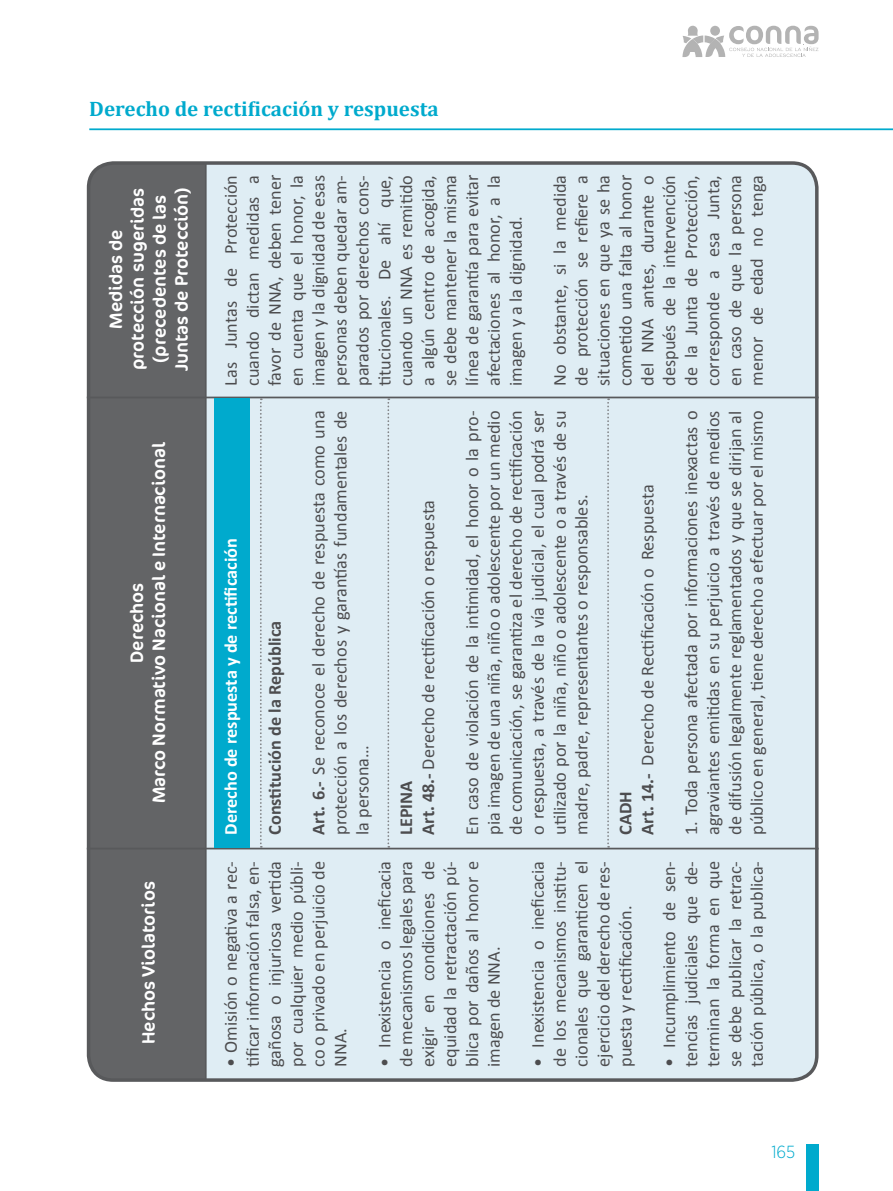
<style>
.page{position:relative;width:893px;height:1191px;background:#fff}
.page>*{position:absolute;margin:0;border:0;box-sizing:border-box;transform-origin:0 0}
.t1{font:700 21px "Cambria";color:#00aacd}
.t2{font:18.2px/21.9px "Calibri";color:#4d4d4f;text-align:justify}
.t3{font:18.2px/21.9px "Cocon";color:#fff;text-align:center}
.t4{font:700 18.2px "Calibri";color:#fff}
.t5{font:700 18.2px "Calibri";color:#4d4d4f}
.t6{font:300 17.5px "Gotham Narrow";color:#00aacd}
.s1{font-weight:700}
</style>
<div class="page">
<svg style="left:682px;top:26px;width:137px;height:31px"></svg>
<div style="left:806px;top:1143px;width:13px;height:48px;background:#00aacd"></div>
<div style="left:89px;top:163px;width:728px;height:917px;background:#dfedf4;border-radius:25px"></div>
<div style="left:89px;top:166px;width:118px;height:914px;background:#636466"></div>
<div style="left:87px;top:161px;width:732px;height:920px;border:4px solid #58595b;border-radius:25px"></div>
<hr style="left:89px;top:128px;width:804px;height:2px;background:#00aacd">
<hr style="left:87px;top:847px;width:732px;height:2px;background:#58595b">
<hr style="left:87px;top:396px;width:732px;height:2px;background:#58595b">
<div style="left:215px;top:398px;width:35px;height:449px;background:#00aacd"></div>
<svg style="left:260px;top:398px;width:2px;height:449px"></svg>
<svg style="left:387px;top:398px;width:2px;height:449px"></svg>
<svg style="left:607px;top:398px;width:2px;height:449px"></svg>
<p class="t1" style="left:89px;top:94px;width:351px">Derecho de rectificación y respuesta</p>
<p class="t3" style="left:105px;top:371px;width:185px;rotate:-90deg">Medidas de protección sugeridas (precedentes de las<br>Juntas de Protección)</p>
<p class="t3" style="left:126px;top:803px;width:362px;rotate:-90deg">Derechos<br>Marco Normativo Nacional e Internacional</p>
<p class="t3" style="left:138px;top:1044px;width:164px;rotate:-90deg">Hechos Violatorios</p>
<p class="t2" style="left:219px;top:386px;width:212px;rotate:-90deg">Las Juntas de Protección cuando dictan medidas a favor de NNA, deben tener en cuenta que el honor, la imagen y la dignidad de esas personas deben quedar am&shy;parados por derechos cons&shy;titucionales. De ahí que, cuando un NNA es remitido a algún centro de acogida, se debe mantener la misma línea de garantía para evitar afectaciones al honor, a la imagen y a la dignidad.</p>
<p class="t2" style="left:548px;top:386px;width:212px;rotate:-90deg">No obstante, si la medida de protección se refiere a situaciones en que ya se ha cometido una falta al honor del NNA antes, durante o después de la intervención de la Junta de Protección, corresponde a esa Junta, en caso de que la persona menor de edad no tenga</p>
<p class="t4" style="left:218px;top:835px;width:298px;rotate:-90deg">Derecho de respuesta y de rectificación</p>
<p class="t5" style="left:262px;top:835px;width:216px;rotate:-90deg">Constitución de la República</p>
<p class="t2" style="left:307px;top:835px;width:426px;rotate:-90deg"><span class="s1">Art. 6.-</span> Se reconoce el derecho de respuesta como una protección a los derechos y garantías fundamentales de la persona…</p>
<p class="t2" style="left:395px;top:835px;width:336px;rotate:-90deg"><span class="s1">LEPINA<br>Art. 48.-</span> Derecho de rectificación o respuesta</p>
<p class="t2" style="left:460px;top:835px;width:426px;rotate:-90deg">En caso de violación de la intimidad, el honor o la pro&shy;pia imagen de una niña, niño o adolescente por un medio de comunicación, se garantiza el derecho de rectificación o respuesta, a través de la vía judicial, el cual podrá ser utilizado por la niña, niño o adolescente o a través de su madre, padre, representantes o responsables.</p>
<p class="t2" style="left:614px;top:835px;width:352px;rotate:-90deg"><span class="s1">CADH<br>Art. 14.-</span> Derecho de Rectificación o Respuesta</p>
<p class="t2" style="left:680px;top:835px;width:426px;rotate:-90deg">1. Toda persona afectada por informaciones inexactas o agraviantes emitidas en su perjuicio a través de medios de difusión legalmente reglamentados y que se dirijan al público en general, tiene derecho a efectuar por el mismo</p>
<p class="t2" style="left:219px;top:1067px;width:207px;rotate:-90deg">• Omisión o negativa a rec&shy;tificar información falsa, en&shy;gañosa o injuriosa vertida por cualquier medio públi&shy;co o privado en perjuicio de NNA.</p>
<p class="t2" style="left:373px;top:1066px;width:207px;rotate:-90deg">• Inexistencia o ineficacia de mecanismos legales para exigir en condiciones de equidad la retractación pú&shy;blica por daños al honor e imagen de NNA.</p>
<p class="t2" style="left:526px;top:1067px;width:207px;rotate:-90deg">• Inexistencia o ineficacia de los mecanismos institu&shy;cionales que garanticen el ejercicio del derecho de res&shy;puesta y rectificación.</p>
<p class="t2" style="left:658px;top:1067px;width:207px;rotate:-90deg">• Incumplimiento de sen&shy;tencias judiciales que de&shy;terminan la forma en que se debe publicar la retrac&shy;tación pública, o la publica-</p>
<p class="t6" style="left:771px;top:1141px;width:25px">165</p>
</div>
